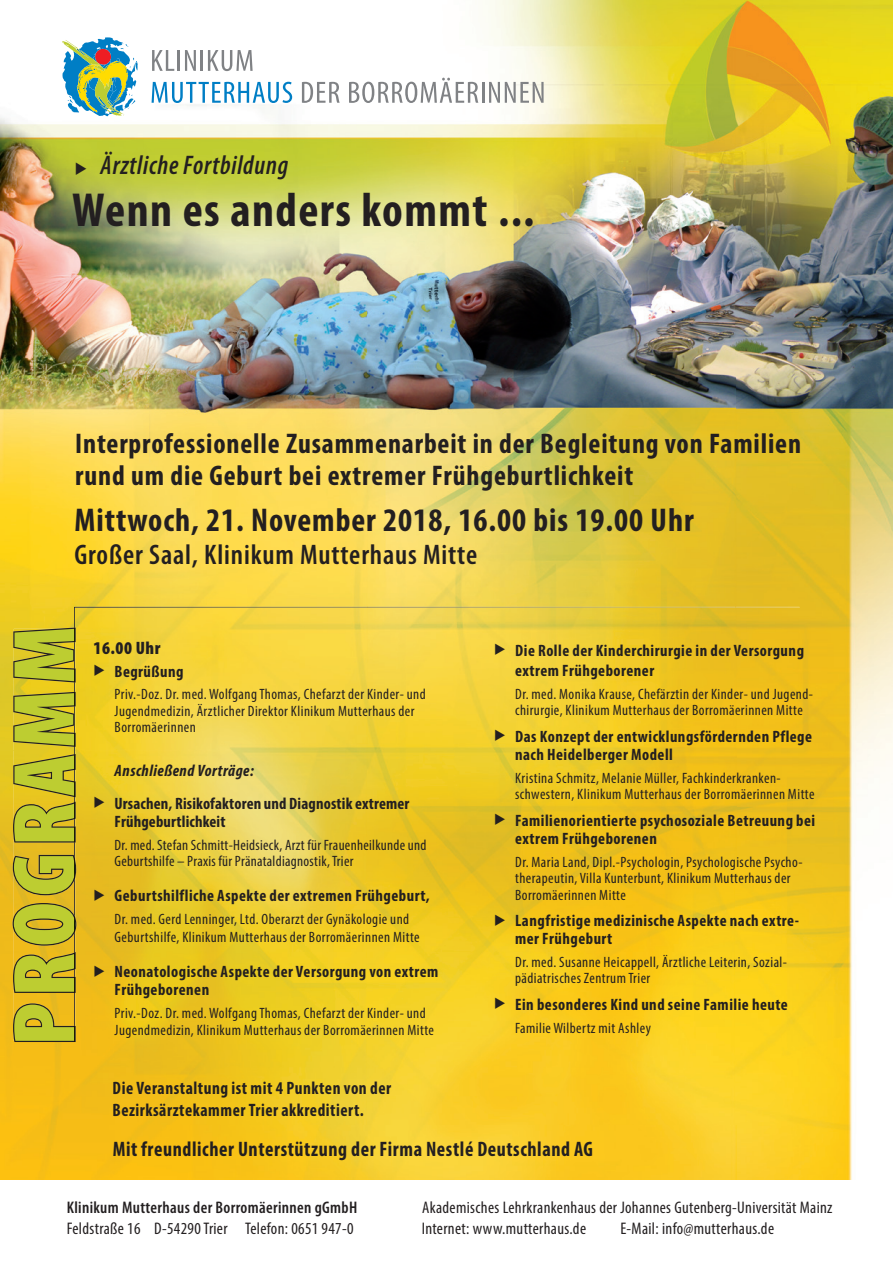
<style>
.page{position:relative;width:893px;height:1263px;background:#fff}
.page>*{position:absolute;margin:0;border:0;box-sizing:border-box;transform-origin:0 0}
.t1{font:900 condensed 88.95px "Myriad Pro";letter-spacing:.07em;color:#bdcd31}
.t2{font:700 condensed 48px "Myriad Pro";letter-spacing:.03em;color:#231f20}
.t3{font:700 condensed 33px "Myriad Pro";letter-spacing:.03em;color:#231f20}
.t4{font:700 condensed 28.5px/31.5px "Myriad Pro";letter-spacing:.03em;color:#231f20}
.t5{font:600 condensed 28.35px "Myriad Pro";letter-spacing:.03em;color:#231f20}
.t6{font:italic 600 condensed 27px "Myriad Pro";letter-spacing:.03em;color:#231f20;scale:.96 1}
.t7{font:700 condensed 21px "Myriad Pro";letter-spacing:.03em;color:#231f20;scale:.96 1}
.t8{font:700 condensed 18px/22.5px "Myriad Pro";letter-spacing:.03em;color:#231f20;scale:.96 1}
.t9{font:900 condensed 18px "Myriad Pro";letter-spacing:.03em;color:#231f20}
.t10{font:condensed 16.8px "Myriad Pro";letter-spacing:.02em;color:#231f20}
.t11{font:600 condensed 16.8px "Myriad Pro";letter-spacing:.02em;color:#231f20}
.t12{font:700 condensed 16.5px/18px "Myriad Pro";letter-spacing:.03em;color:#231f20}
.t13{font:700 condensed 16.5px/18px "Myriad Pro";letter-spacing:.01em;color:#231f20}
.t14{font:italic 700 condensed 16.5px "Myriad Pro";letter-spacing:.03em;color:#231f20}
.t15{font:condensed 15px/16.5px "Myriad Pro";letter-spacing:.03em;color:#231f20}
</style>
<div class="page">
<img style="left:0;top:0;width:893px;height:1179px">
<svg style="left:62px;top:37px;width:76px;height:79px"></svg>
<svg style="left:152px;top:50px;width:22px;height:21px"></svg>
<hr style="left:178px;top:50px;width:2px;height:21px;background:#808285">
<svg style="left:185px;top:50px;width:11px;height:21px"></svg>
<hr style="left:201px;top:50px;width:2px;height:21px;background:#808285">
<svg style="left:208px;top:50px;width:45px;height:21px"></svg>
<svg style="left:152px;top:82px;width:140px;height:21px"></svg>
<svg style="left:302px;top:82px;width:38px;height:21px"></svg>
<svg style="left:349px;top:78px;width:129px;height:25px"></svg>
<hr style="left:482px;top:82px;width:2px;height:21px;background:#808285">
<svg style="left:489px;top:82px;width:55px;height:21px"></svg>
<svg style="left:13px;top:627px;width:63px;height:415px;background:#bf9f23"></svg>
<img style="left:74px;top:607px;width:725px;height:21px">
<h3 class="t6" style="left:75px;top:149px;width:224px">◆ Ärztliche Fortbildung</h3>
<h2 class="t2" style="left:72px;top:180px;width:464px">Wenn es anders kommt ...</h2>
<h3 class="t4" style="left:75px;top:427px;width:727px">Interprofessionelle Zusammenarbeit in der Begleitung von Familien rund um die Geburt bei extremer Frühgeburtlichkeit</h3>
<h3 class="t3" style="left:74px;top:499px;width:621px">Mittwoch, 21. November 2018, 16.00 bis 19.00 Uhr</h3>
<h3 class="t5" style="left:74px;top:537px;width:404px">Großer Saal, Klinikum Mutterhaus Mitte</h3>
<h1 class="t1" style="left:-12px;top:1046px;width:422px;rotate:-90deg">PROGRAMM</h1>
<p class="t9" style="left:94px;top:637px;width:68px">16.00 Uhr</p>
<p class="t12" style="left:94px;top:662px;width:92px">◆ Begrüßung</p>
<p class="t15" style="left:115px;top:686px;width:313px">Priv.-Doz. Dr. med. Wolfgang Thomas, Chefarzt der Kinder- und<br>Jugendmedizin, Ärztlicher Direktor Klinikum Mutterhaus der<br>Borromäerinnen</p>
<p class="t14" style="left:115px;top:760px;width:141px">Anschließend Vorträge:</p>
<p class="t13" style="left:115px;top:794px;width:296px;text-indent:-21px">◆ Ursachen, Risikofaktoren und Diagnostik extremer<br>Frühgeburtlichkeit</p>
<p class="t15" style="left:115px;top:836px;width:313px">Dr. med. Stefan Schmitt-Heidsieck, Arzt für Frauenheilkunde und<br>Geburtshilfe – Praxis für Pränataldiagnostik, Trier</p>
<p class="t12" style="left:94px;top:886px;width:338px">◆ Geburtshilfliche Aspekte der extremen Frühgeburt,</p>
<p class="t15" style="left:115px;top:910px;width:307px;line-height:18px">Dr. med. Gerd Lenninger, Ltd. Oberarzt der Gynäkologie und<br>Geburtshilfe, Klinikum Mutterhaus der Borromäerinnen Mitte</p>
<p class="t12" style="left:115px;top:962px;width:325px;text-indent:-21px">◆ Neonatologische Aspekte der Versorgung von extrem<br>Frühgeborenen</p>
<p class="t15" style="left:115px;top:1005px;width:321px">Priv.-Doz. Dr. med. Wolfgang Thomas, Chefarzt der Kinder- und<br>Jugendmedizin, Klinikum Mutterhaus der Borromäerinnen Mitte</p>
<p class="t8" style="left:113px;top:1076px;width:292px">Die Veranstaltung ist mit 4 Punkten von der<br>Bezirksärztekammer Trier akkreditiert.</p>
<p class="t12" style="left:515px;top:640px;width:290px;line-height:20.1px;text-indent:-21px">◆ Die Rolle der Kinderchirurgie in der Versorgung extrem Frühgeborener</p>
<p class="t15" style="left:515px;top:685px;width:299px">Dr. med. Monika Krause, Chefärztin der Kinder- und Jugend&shy;chirurgie, Klinikum Mutterhaus der Borromäerinnen Mitte</p>
<p class="t12" style="left:515px;top:727px;width:298px;text-indent:-21px">◆ Das Konzept der entwicklungsfördernden Pflege nach Heidelberger Modell</p>
<p class="t15" style="left:515px;top:769px;width:301px">Kristina Schmitz, Melanie Müller, Fachkinderkranken&shy;schwestern, Klinikum Mutterhaus der Borromäerinnen Mitte</p>
<p class="t12" style="left:515px;top:811px;width:302px;text-indent:-21px">◆ Familienorientierte psychosoziale Betreuung bei extrem Frühgeborenen</p>
<p class="t15" style="left:515px;top:853px;width:289px">Dr. Maria Land, Dipl.-Psychologin, Psychologische Psycho&shy;therapeutin, Villa Kunterbunt, Klinikum Mutterhaus der<br>Borromäerinnen Mitte</p>
<p class="t12" style="left:515px;top:911px;width:285px;text-indent:-21px">◆ Langfristige medizinische Aspekte nach extre&shy;mer Frühgeburt</p>
<p class="t15" style="left:515px;top:953px;width:273px">Dr. med. Susanne Heicappell, Ärztliche Leiterin, Sozial&shy;pädiatrisches Zentrum Trier</p>
<p class="t12" style="left:494px;top:995px;width:295px">◆ Ein besonderes Kind und seine Familie heute</p>
<p class="t15" style="left:515px;top:1019px;width:137px">Familie Wilbertz mit Ashley</p>
<h3 class="t7" style="left:113px;top:1136px;width:502px">Mit freundlicher Unterstützung der Firma Nestlé Deutschland AG</h3>
<p class="t11" style="left:67px;top:1197px;width:292px">Klinikum Mutterhaus der Borromäerinnen gGmbH</p>
<p class="t10" style="left:422px;top:1198px;width:412px">Akademisches Lehrkrankenhaus der Johannes Gutenberg-Universität Mainz</p>
<p class="t10" style="left:67px;top:1218px;width:288px">Feldstraße 16 D-54290 Trier Telefon: 0651 947-0</p>
<p class="t10" style="left:422px;top:1218px;width:166px">Internet: www.mutterhaus.de</p>
<p class="t10" style="left:620px;top:1218px;width:155px">E-Mail: info@mutterhaus.de</p>
</div>
